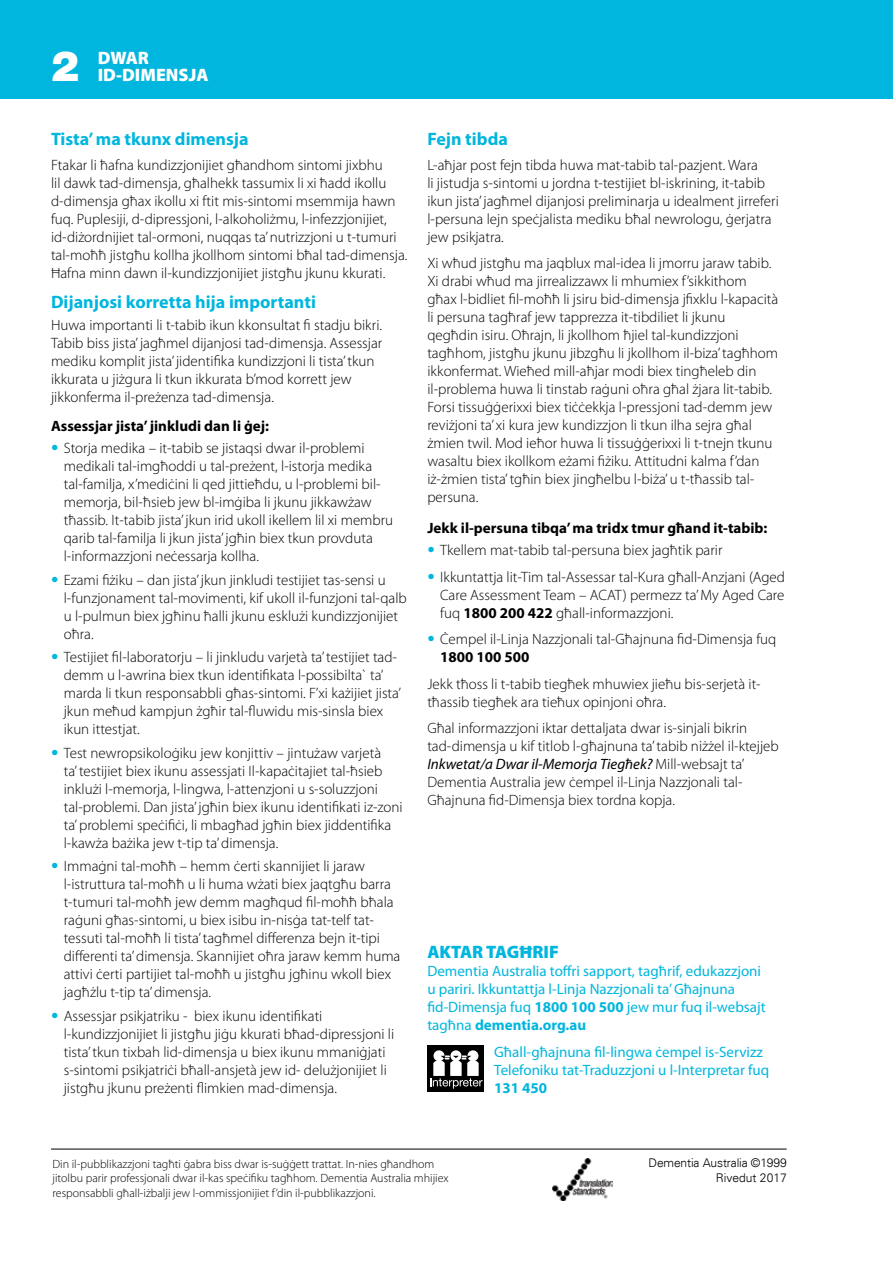
<style>
.page{position:relative;width:893px;height:1263px;background:#fff}
.page>*{position:absolute;margin:0;border:0;box-sizing:border-box;transform-origin:0 0}
.t1{font:900 42px "Helvetica Neue LT";color:#fff}
.t2{font:700 18px "Myriad Pro";color:#00b6de}
.t3{font:900 18px/17.2px "Myriad Pro";color:#fff}
.t4{font:900 18px "Myriad Pro";color:#00b6de}
.t5{font:300 15px/18px "Myriad Pro";color:#000}
.t6{font:15px/18px "Myriad Pro";color:#00b6de}
.t7{font:700 15px "Myriad Pro";color:#000}
.t8{font:700 15px "Myriad Pro";color:#00b6de}
.t9{font:300 12px/14.4px "Myriad Pro";color:#000}
.t10{font:300 12px/14.4px "Univers";letter-spacing:-.01em;color:#000;text-align:right}
.s1{font-family:"Univers";color:#00b6de}
.s2{font-weight:700}
.s3{font-weight:400;font-style:italic}
</style>
<div class="page">
<div style="left:0;top:0;width:893px;height:99px;background:#00b6de"></div>
<hr style="left:51px;top:1149px;width:736px;height:1px;background:#000">
<div style="left:427px;top:1046px;width:57px;height:46px;background:#000"></div>
<div style="left:467px;top:1050px;width:11px;height:11px;background:#fff;border-radius:50%"></div>
<div style="left:433px;top:1050px;width:11px;height:11px;background:#fff;border-radius:50%"></div>
<div style="left:450px;top:1050px;width:11px;height:11px;background:#fff;border-radius:50%"></div>
<svg style="left:430px;top:1055px;width:53px;height:34px"></svg>
<img style="left:553px;top:1159px;width:60px;height:41px">
<h1 class="t1" style="left:51px;top:41px;width:30px">2</h1>
<p class="t3" style="left:98px;top:48px;width:112px">DWAR<br>ID-DIMENSJA</p>
<p class="t2" style="left:51px;top:128px;width:199px">Tista’ ma tkunx dimensja</p>
<p class="t5" style="left:51px;top:156px;width:358px">Ftakar li ħafna kundizzjonijiet għandhom sintomi jixbhu<br>lil dawk tad-dimensja, għalhekk tassumix li xi ħadd ikollu d-dimensja għax ikollu xi ftit mis-sintomi msemmija hawn fuq. Puplesiji, d-dipressjoni, l-alkoholiżmu, l-infezzjonijiet, id-diżordnijiet tal-ormoni, nuqqas ta’ nutrizzjoni u t-tumuri tal-moħħ jistgħu kollha jkollhom sintomi bħal tad-dimensja.<br>Ħafna minn dawn il-kundizzjonijiet jistgħu jkunu kkurati.</p>
<p class="t2" style="left:51px;top:290px;width:266px">Dijanjosi korretta hija importanti</p>
<p class="t5" style="left:51px;top:316px;width:333px">Huwa importanti li t-tabib ikun kkonsultat fi stadju bikri.<br>Tabib biss jista’ jagħmel dijanjosi tad-dimensja. Assessjar mediku komplit jista’ jidentifika kundizzjoni li tista’ tkun ikkurata u jiżgura li tkun ikkurata b’mod korrett jew jikkonferma il-preżenza tad-dimensja.</p>
<p class="t7" style="left:51px;top:416px;width:220px">Assessjar jista’ jinkludi dan li ġej:</p>
<p class="t5" style="left:64px;top:439px;width:331px;text-indent:-13px"><span class="s1">•</span> Storja medika – it-tabib se jistaqsi dwar il-problemi medikali tal-imgħoddi u tal-preżent, l-istorja medika tal-familja, x’mediċini li qed jittieħdu, u l-problemi bil&shy;memorja, bil-ħsieb jew bl-imġiba li jkunu jikkawżaw tħassib. It-tabib jista’ jkun irid ukoll ikellem lil xi membru qarib tal-familja li jkun jista’ jgħin biex tkun provduta l-informazzjoni neċessarja kollha.</p>
<p class="t5" style="left:64px;top:570px;width:344px;text-indent:-13px"><span class="s1">•</span> Ezami fiżiku – dan jista’ jkun jinkludi testijiet tas-sensi u l-funzjonament tal-movimenti, kif ukoll il-funzjoni tal-qalb u l-pulmun biex jgħinu ħalli jkunu esklużi kundizzjonijiet oħra.</p>
<p class="t5" style="left:64px;top:648px;width:339px;text-indent:-13px"><span class="s1">•</span> Testijiet fil-laboratorju – li jinkludu varjetà ta’ testijiet tad&shy;demm u l-awrina biex tkun identifikata l-possibilta` ta’ marda li tkun responsabbli għas-sintomi. F’xi każijiet jista’ jkun meħud kampjun żgħir tal-fluwidu mis-sinsla biex ikun ittestjat.</p>
<p class="t5" style="left:64px;top:743px;width:340px;text-indent:-13px"><span class="s1">•</span> Test newropsikoloġiku jew konjittiv – jintużaw varjetà<br>ta’ testijiet biex ikunu assessjati Il-kapaċitajiet tal-ħsieb inklużi l-memorja, l-lingwa, l-attenzjoni u s-soluzzjoni tal-problemi. Dan jista’ jgħin biex ikunu identifikati iz-zoni ta’ problemi speċifiċi, li mbagħad jgħin biex jiddentifika l-kawża bażika jew t-tip ta’ dimensja.</p>
<p class="t5" style="left:64px;top:857px;width:338px;text-indent:-13px"><span class="s1">•</span> Immaġni tal-moħħ – hemm ċerti skannijiet li jaraw l-istruttura tal-moħħ u li huma wżati biex jaqtgħu barra t-tumuri tal-moħħ jew demm magħqud fil-moħħ bħala raġuni għas-sintomi, u biex isibu in-nisġa tat-telf tat&shy;tessuti tal-moħħ li tista’ tagħmel differenza bejn it-tipi differenti ta’ dimensja. Skannijiet oħra jaraw kemm huma attivi ċerti partijiet tal-moħħ u jistgħu jgħinu wkoll biex jagħżlu t-tip ta’ dimensja.</p>
<p class="t5" style="left:64px;top:1006px;width:332px;text-indent:-13px"><span class="s1">•</span> Assessjar psikjatriku - biex ikunu identifikati l-kundizzjonijiet li jistgħu jiġu kkurati bħad-dipressjoni li tista’ tkun tixbah lid-dimensja u biex ikunu mmaniġjati s-sintomi psikjatriċi bħall-ansjetà jew id- delużjonijiet li jistgħu jkunu preżenti flimkien mad-dimensja.</p>
<p class="t2" style="left:427px;top:128px;width:82px">Fejn tibda</p>
<p class="t5" style="left:427px;top:156px;width:353px">L-aħjar post fejn tibda huwa mat-tabib tal-pazjent. Wara<br>li jistudja s-sintomi u jordna t-testijiet bl-iskrining, it-tabib ikun jista’ jagħmel dijanjosi preliminarja u idealment jirreferi l-persuna lejn speċjalista mediku bħal newrologu, ġerjatra jew psikjatra.</p>
<p class="t5" style="left:427px;top:254px;width:352px">Xi wħud jistgħu ma jaqblux mal-idea li jmorru jaraw tabib.<br>Xi drabi wħud ma jirrealizzawx li mhumiex f’sikkithom għax l-bidliet fil-moħħ li jsiru bid-dimensja jfixklu l-kapacità li persuna tagħraf jew tapprezza it-tibdiliet li jkunu qegħdin isiru. Oħrajn, li jkollhom ħjiel tal-kundizzjoni tagħhom, jistgħu jkunu jibzgħu li jkollhom il-biza’ tagħhom ikkonfermat. Wieħed mill-aħjar modi biex tingħeleb din il-problema huwa li tinstab raġuni oħra għal żjara lit-tabib.<br>Forsi tissuġġerixxi biex tiċċekkja l-pressjoni tad-demm jew reviżjoni ta’ xi kura jew kundizzjon li tkun ilha sejra għal żmien twil. Mod ieħor huwa li tissuġġerixxi li t-tnejn tkunu wasaltu biex ikollkom eżami fiżiku. Attitudni kalma f’dan iż-żmien tista’ tgħin biex jingħelbu l-biża’ u t-tħassib tal&shy;persuna.</p>
<p class="t7" style="left:427px;top:518px;width:342px">Jekk il-persuna tibqa’ ma tridx tmur għand it-tabib:</p>
<p class="t5" style="left:427px;top:541px;width:297px"><span class="s1">•</span> Tkellem mat-tabib tal-persuna biex jagħtik parir</p>
<p class="t5" style="left:440px;top:568px;width:346px;text-align:justify;text-indent:-13px"><span class="s1">•</span> Ikkuntattja lit-Tim tal-Assessar tal-Kura għall-Anzjani (Aged Care Assessment Team – ACAT) permezz ta’ My Aged Care fuq <span class="s2">1800 200 422</span> għall-informazzjoni.</p>
<p class="t5" style="left:440px;top:630px;width:338px;text-indent:-13px"><span class="s1">•</span> Ċempel il-Linja Nazzjonali tal-Għajnuna fid-Dimensja fuq<br><span class="s2">1800 100 500</span></p>
<p class="t5" style="left:427px;top:675px;width:335px">Jekk tħoss li t-tabib tiegħek mhuwiex jieħu bis-serjetà it&shy;tħassib tiegħek ara tieħux opinjoni oħra.</p>
<p class="t5" style="left:427px;top:719px;width:353px">Għal informazzjoni iktar dettaljata dwar is-sinjali bikrin tad-dimensja u kif titlob l-għajnuna ta’ tabib niżżel il-ktejjeb <span class="s3">Inkwetat/a Dwar il-Memorja Tiegħek?</span> Mill-websajt ta’ Dementia Australia jew ċempel il-Linja Nazzjonali tal-Għajnuna fid-Dimensja biex tordna kopja.</p>
<p class="t4" style="left:427px;top:940px;width:133px">AKTAR TAGĦRIF</p>
<p class="t6" style="left:427px;top:962px;width:340px">Dementia Australia toffri sapport, tagħrif, edukazzjoni u pariri. Ikkuntattja l-Linja Nazzjonali ta’ Għajnuna fid-Dimensja fuq <span class="s2">1800 100 500</span> jew mur fuq il-websajt tagħna <span class="s2">dementia.org.au</span></p>
<p class="t6" style="left:494px;top:1042px;width:277px">Għall-għajnuna fil-lingwa ċempel is-Servizz<br>Telefoniku tat-Traduzzjoni u l-Interpretar fuq</p>
<p class="t8" style="left:494px;top:1078px;width:54px">131 450</p>
<p class="t9" style="left:52px;top:1156px;width:398px">Din il-pubblikazzjoni tagħti ġabra biss dwar is-suġġett trattat. In-nies għandhom jitolbu parir professjonali dwar il-kas speċifiku tagħhom. Dementia Australia mhijiex responsabbli għall-iżbalji jew l-ommissjonijiet f’din il-pubblikazzjoni.</p>
<p class="t10" style="left:648px;top:1156px;width:140px">Dementia Australia ©1999<br>Rivedut 2017</p>
</div>
